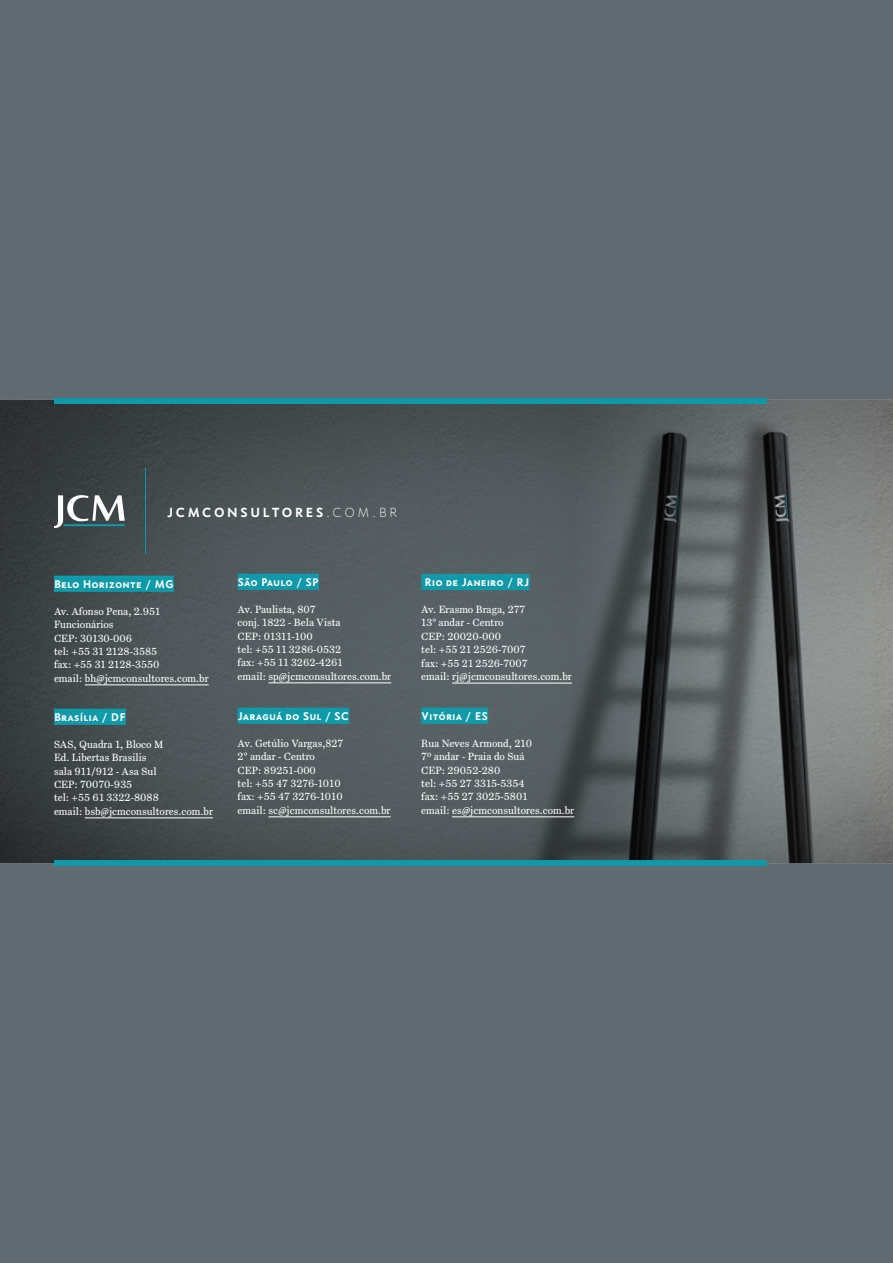
<style>
.page{position:relative;width:893px;height:1263px;background:#606a70}
.page>*{position:absolute;margin:0;border:0;box-sizing:border-box;transform-origin:0 0}
.t1{font:700 13.5px "Concourse C2";letter-spacing:.15em;color:#fff}
.t2{font:700 11.4px "Concourse C2";color:#fff}
.t3{font:10.5px/13.5px "Century Supra T4";color:#fff}
.s1{font-weight:400}
</style>
<div class="page">
<svg style="left:0;top:400px;width:893px;height:463px"></svg>
<div style="left:54px;top:576px;width:120px;height:16px;background:#109aa9"></div>
<hr style="left:85px;top:685px;width:124px;height:1px;background:#fff">
<div style="left:54px;top:709px;width:72px;height:16px;background:#109aa9"></div>
<hr style="left:85px;top:818px;width:128px;height:1px;background:#fff">
<div style="left:238px;top:708px;width:111px;height:16px;background:#109aa9"></div>
<hr style="left:268px;top:816px;width:123px;height:1px;background:#fff">
<div style="left:421px;top:708px;width:67px;height:16px;background:#109aa9"></div>
<hr style="left:452px;top:816px;width:122px;height:1px;background:#fff">
<div style="left:421px;top:574px;width:109px;height:16px;background:#109aa9"></div>
<hr style="left:452px;top:683px;width:120px;height:1px;background:#fff">
<div style="left:238px;top:574px;width:81px;height:16px;background:#109aa9"></div>
<hr style="left:268px;top:683px;width:123px;height:1px;background:#fff">
<hr style="left:146px;top:468px;width:1px;height:86px;background:#109aa9">
<svg style="left:54px;top:495px;width:71px;height:33px;background:#758183"></svg>
<div style="left:54px;top:398px;width:713px;height:6px;background:#109aa9"></div>
<div style="left:54px;top:860px;width:713px;height:6px;background:#109aa9"></div>
<p class="t1" style="left:167px;top:504px;width:233px">JCMCONSULTORES<span class="s1">.COM.BR</span></p>
<p class="t2" style="left:54px;top:577px;width:121px">Belo Horizonte / MG</p>
<p class="t3" style="left:54px;top:604px;width:156px">Av. Afonso Pena, 2.951<br>Funcionários<br>CEP: 30130-006<br>tel: +55 31 2128-3585<br>fax: +55 31 2128-3550<br>email: bh@jcmconsultores.com.br</p>
<p class="t2" style="left:54px;top:710px;width:73px">Brasília / DF</p>
<p class="t3" style="left:54px;top:737px;width:161px">SAS, Quadra 1, Bloco M<br>Ed. Libertas Brasilis<br>sala 911/912 - Asa Sul<br>CEP: 70070-935<br>tel: +55 61 3322-8088<br>email: bsb@jcmconsultores.com.br</p>
<p class="t2" style="left:238px;top:575px;width:83px">São Paulo / SP</p>
<p class="t3" style="left:238px;top:602px;width:155px">Av. Paulista, 807<br>conj. 1822 - Bela Vista<br>CEP: 01311-100<br>tel: +55 11 3286-0532<br>fax: +55 11 3262-4261<br>email: sp@jcmconsultores.com.br</p>
<p class="t2" style="left:238px;top:709px;width:113px">Jaraguá do Sul / SC</p>
<p class="t3" style="left:238px;top:736px;width:154px">Av. Getúlio Vargas,827<br>2° andar - Centro<br>CEP: 89251-000<br>tel: +55 47 3276-1010<br>fax: +55 47 3276-1010<br>email: sc@jcmconsultores.com.br</p>
<p class="t2" style="left:424px;top:575px;width:107px">Rio de Janeiro / RJ</p>
<p class="t3" style="left:421px;top:603px;width:152px">Av. Erasmo Braga, 277<br>13° andar - Centro<br>CEP: 20020-000<br>tel: +55 21 2526-7007<br>fax: +55 21 2526-7007<br>email: rj@jcmconsultores.com.br</p>
<p class="t2" style="left:421px;top:709px;width:68px">Vitória / ES</p>
<p class="t3" style="left:421px;top:736px;width:155px">Rua Neves Armond, 210<br>7º andar - Praia do Suá<br>CEP: 29052-280<br>tel: +55 27 3315-5354<br>fax: +55 27 3025-5801<br>email: es@jcmconsultores.com.br</p>
</div>
